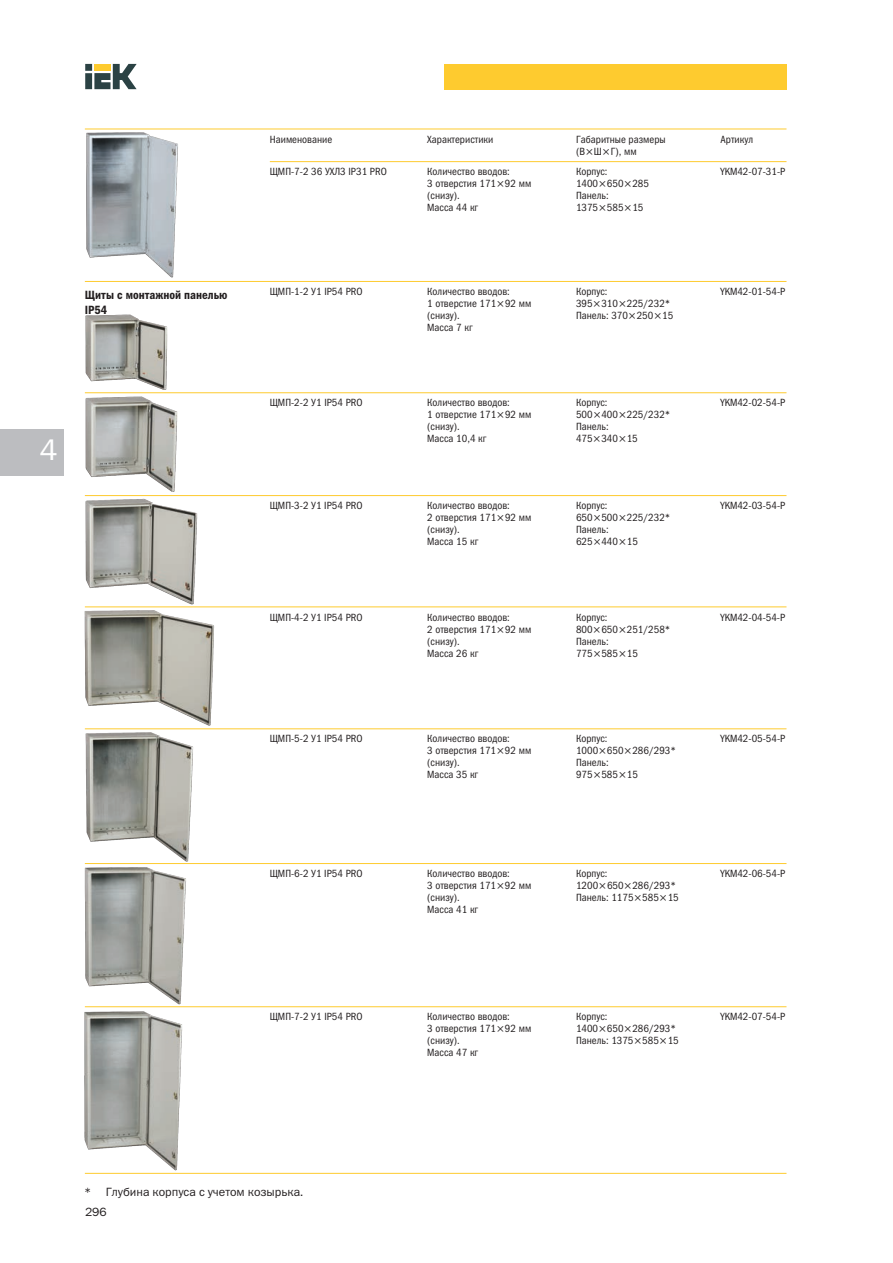
<style>
.page{position:relative;width:893px;height:1263px;background:#fff}
.page>*{position:absolute;margin:0;border:0;box-sizing:border-box;transform-origin:0 0}
.t1{font:30px "Franklin Gothic Book C";color:#fff}
.t2{font:12px "Franklin Gothic Book C";color:#231f20}
.t3{font:12px/15px "Franklin Gothic Demi Cond C";color:#231f20}
.t4{font:10.5px/12px "Franklin Gothic Book Cond C";color:#231f20}
</style>
<div class="page">
<svg style="left:85px;top:64px;width:52px;height:25px"></svg>
<div style="left:444px;top:64px;width:342px;height:25px;background:#fecb2f"></div>
<div style="left:0;top:429px;width:64px;height:46px;background:#bcbdc0"></div>
<img style="left:86px;top:132px;width:92px;height:146px">
<img style="left:86px;top:314px;width:82px;height:75px">
<img style="left:85px;top:396px;width:92px;height:95px">
<img style="left:85px;top:498px;width:113px;height:106px">
<img style="left:85px;top:610px;width:129px;height:115px">
<img style="left:85px;top:732px;width:108px;height:129px">
<img style="left:85px;top:867px;width:101px;height:137px">
<img style="left:85px;top:1011px;width:98px;height:159px">
<hr style="left:85px;top:129px;width:701px;height:1px;background:#fecb2f">
<hr style="left:270px;top:161px;width:516px;height:1px;background:#fecb2f">
<hr style="left:85px;top:281px;width:701px;height:1px;background:#fecb2f">
<hr style="left:85px;top:392px;width:701px;height:1px;background:#fecb2f">
<hr style="left:85px;top:495px;width:701px;height:1px;background:#fecb2f">
<hr style="left:85px;top:606px;width:701px;height:1px;background:#fecb2f">
<hr style="left:85px;top:728px;width:701px;height:1px;background:#fecb2f">
<hr style="left:85px;top:863px;width:701px;height:1px;background:#fecb2f">
<hr style="left:85px;top:1006px;width:701px;height:1px;background:#fecb2f">
<hr style="left:85px;top:1173px;width:701px;height:1px;background:#fecb2f">
<p class="t3" style="left:85px;top:288px;width:144px">Щиты с монтажной панелью<br>IP54</p>
<h1 class="t1" style="left:39px;top:439px;width:19px">4</h1>
<p class="t4" style="left:270px;top:134px;width:64px">Наименование</p>
<p class="t4" style="left:427px;top:134px;width:68px">Характеристики</p>
<p class="t4" style="left:576px;top:134px;width:91px">Габаритные размеры (В Ш Г), мм</p>
<p class="t4" style="left:721px;top:134px;width:34px">Артикул</p>
<p class="t4" style="left:270px;top:167px;width:118px">ЩМП-7-2 36 УХЛ3 IP31 PRO</p>
<p class="t4" style="left:427px;top:167px;width:106px">Количество вводов:<br>3 отверстия 171 92 мм (снизу).<br>Масса 44 кг</p>
<p class="t4" style="left:576px;top:167px;width:74px">Корпус:<br>1400 650 285<br>Панель:<br>1375 585 15</p>
<p class="t4" style="left:721px;top:167px;width:66px">YKM42-07-31-P</p>
<p class="t4" style="left:270px;top:286px;width:94px">ЩМП-1-2 У1 IP54 PRO</p>
<p class="t4" style="left:427px;top:286px;width:106px">Количество вводов:<br>1 отверстие 171 92 мм (снизу).<br>Масса 7 кг</p>
<p class="t4" style="left:576px;top:286px;width:99px">Корпус:<br>395 310 225/232*<br>Панель: 370 250 15</p>
<p class="t4" style="left:721px;top:286px;width:66px">YKM42-01-54-P</p>
<p class="t4" style="left:270px;top:398px;width:94px">ЩМП-2-2 У1 IP54 PRO</p>
<p class="t4" style="left:427px;top:398px;width:106px">Количество вводов:<br>1 отверстие 171 92 мм (снизу).<br>Масса 10,4 кг</p>
<p class="t4" style="left:576px;top:398px;width:96px">Корпус:<br>500 400 225/232*<br>Панель:<br>475 340 15</p>
<p class="t4" style="left:721px;top:398px;width:66px">YKM42-02-54-P</p>
<p class="t4" style="left:270px;top:500px;width:94px">ЩМП-3-2 У1 IP54 PRO</p>
<p class="t4" style="left:427px;top:500px;width:106px">Количество вводов:<br>2 отверстия 171 92 мм (снизу).<br>Масса 15 кг</p>
<p class="t4" style="left:576px;top:500px;width:96px">Корпус:<br>650 500 225/232*<br>Панель:<br>625 440 15</p>
<p class="t4" style="left:721px;top:500px;width:66px">YKM42-03-54-P</p>
<p class="t4" style="left:270px;top:612px;width:94px">ЩМП-4-2 У1 IP54 PRO</p>
<p class="t4" style="left:427px;top:612px;width:106px">Количество вводов:<br>2 отверстия 171 92 мм (снизу).<br>Масса 26 кг</p>
<p class="t4" style="left:576px;top:612px;width:96px">Корпус:<br>800 650 251/258*<br>Панель:<br>775 585 15</p>
<p class="t4" style="left:721px;top:612px;width:66px">YKM42-04-54-P</p>
<p class="t4" style="left:270px;top:734px;width:94px">ЩМП-5-2 У1 IP54 PRO</p>
<p class="t4" style="left:427px;top:734px;width:106px">Количество вводов:<br>3 отверстия 171 92 мм (снизу).<br>Масса 35 кг</p>
<p class="t4" style="left:576px;top:734px;width:102px">Корпус:<br>1000 650 286/293*<br>Панель:<br>975 585 15</p>
<p class="t4" style="left:721px;top:734px;width:66px">YKM42-05-54-P</p>
<p class="t4" style="left:270px;top:868px;width:94px">ЩМП-6-2 У1 IP54 PRO</p>
<p class="t4" style="left:427px;top:868px;width:106px">Количество вводов:<br>3 отверстия 171 92 мм (снизу).<br>Масса 41 кг</p>
<p class="t4" style="left:576px;top:868px;width:104px">Корпус:<br>1200 650 286/293*<br>Панель: 1175 585 15</p>
<p class="t4" style="left:721px;top:868px;width:66px">YKM42-06-54-P</p>
<p class="t4" style="left:270px;top:1012px;width:94px">ЩМП-7-2 У1 IP54 PRO</p>
<p class="t4" style="left:427px;top:1012px;width:106px">Количество вводов:<br>3 отверстия 171 92 мм (снизу).<br>Масса 47 кг</p>
<p class="t4" style="left:576px;top:1012px;width:104px">Корпус:<br>1400 650 286/293*<br>Панель: 1375 585 15</p>
<p class="t4" style="left:721px;top:1012px;width:66px">YKM42-07-54-P</p>
<p class="t2" style="left:84px;top:1188px;width:220px">* Глубина корпуса с учетом козырька.</p>
<p class="t2" style="left:85px;top:1208px;width:23px">296</p>
</div>
